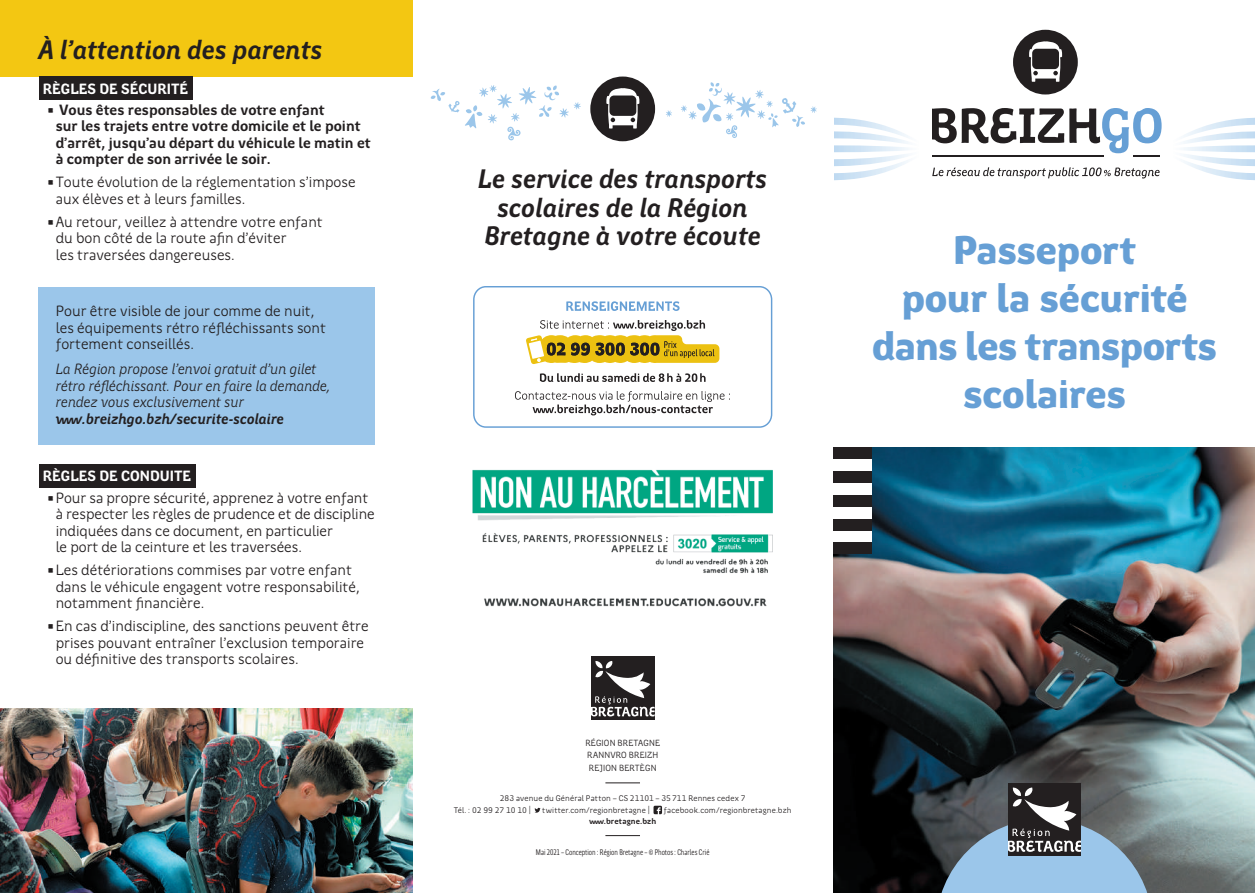
<style>
.page{position:relative;width:1255px;height:893px;background:#fff}
.page>*{position:absolute;margin:0;border:0;box-sizing:border-box;transform-origin:0 0}
.t1{font:900 40.5px/48px "Region Bretagne New";letter-spacing:-.015em;color:#669fd5;text-align:center}
.t2{font:italic 700 27px/28.5px "Region Bretagne New";color:#231f20;text-align:center}
.t3{font:15px/16.5px "Region Bretagne New";color:#231f20}
.t4{font:700 15px/16.5px "Region Bretagne New";color:#231f20}
.t5{font:italic 15px/16.5px "Region Bretagne New";color:#231f20}
.t6{font:italic 700 15px "Region Bretagne New";color:#231f20}
.t7{font:700 15px "Region Bretagne New";color:#fff}
.t8{font:9px/12.3px "Region Bretagne New";letter-spacing:.02em;color:#231f20}
.t9{font:8.25px/11.2px "Region Bretagne New";letter-spacing:.015em;color:#231f20}
.t10{font:8.25px "Region Bretagne Cond New";color:#231f20}
.t11{font:700 8.25px "Region Bretagne New";letter-spacing:.015em;color:#231f20}
.s1{font-weight:400;font-size:18px}
.s2{font-size:18px}
</style>
<div class="page">
<div style="left:0;top:0;width:412px;height:77px;background:#f3c712"></div>
<img style="left:833px;top:447px;width:421px;height:446px">
<svg style="left:932px;top:167px;width:227px;height:11px"></svg>
<svg style="left:932px;top:108px;width:229px;height:49px"></svg>
<svg style="left:834px;top:117px;width:74px;height:64px"></svg>
<svg style="left:1184px;top:118px;width:70px;height:62px"></svg>
<div style="left:833px;top:447px;width:39px;height:107px;background:#fff"></div>
<div style="left:833px;top:471px;width:39px;height:12px;background:#231f20"></div>
<div style="left:833px;top:447px;width:39px;height:12px;background:#231f20"></div>
<div style="left:833px;top:495px;width:39px;height:12px;background:#231f20"></div>
<div style="left:833px;top:519px;width:39px;height:12px;background:#231f20"></div>
<div style="left:833px;top:542px;width:39px;height:12px;background:#231f20"></div>
<div style="left:1008px;top:783px;width:72px;height:72px;background:#231f20"></div>
<svg style="left:935px;top:787px;width:217px;height:106px;background:#718290"></svg>
<div style="left:1012px;top:30px;width:65px;height:65px;background:#231f20;border-radius:50%"></div>
<svg style="left:1029px;top:41px;width:33px;height:41px"></svg>
<div style="left:590px;top:77px;width:65px;height:64px;background:#231f20;border-radius:50%"></div>
<svg style="left:606px;top:88px;width:33px;height:41px"></svg>
<div style="left:39px;top:77px;width:153px;height:23px;background:#231f20"></div>
<div style="left:39px;top:288px;width:336px;height:82px;background:#9bc6ea"></div>
<div style="left:39px;top:346px;width:336px;height:98px;background:#9bc6ea"></div>
<div style="left:39px;top:464px;width:156px;height:24px;background:#231f20"></div>
<img style="left:0;top:708px;width:412px;height:185px">
<svg style="left:430px;top:85px;width:151px;height:56px"></svg>
<svg style="left:666px;top:110px;width:6px;height:7px"></svg>
<svg style="left:681px;top:82px;width:135px;height:56px"></svg>
<hr style="left:605px;top:783px;width:35px;height:1px;background:#231f20">
<hr style="left:605px;top:835px;width:35px;height:1px;background:#231f20">
<svg style="left:534px;top:808px;width:6px;height:5px"></svg>
<svg style="left:653px;top:806px;width:9px;height:8px"></svg>
<div style="left:591px;top:656px;width:63px;height:64px;background:#231f20"></div>
<svg style="left:591px;top:661px;width:63px;height:55px"></svg>
<div style="left:473px;top:286px;width:299px;height:142px;border:1px solid #669fd5;border-radius:12px"></div>
<svg style="left:566px;top:301px;width:113px;height:10px"></svg>
<svg style="left:526px;top:320px;width:193px;height:44px"></svg>
<svg style="left:540px;top:373px;width:165px;height:9px"></svg>
<svg style="left:515px;top:391px;width:215px;height:24px"></svg>
<img style="left:473px;top:469px;width:299px;height:138px">
<h2 class="t2" style="left:39px;top:36px;width:285px">À l’attention des parents</h2>
<p class="t7" style="left:43px;top:80px;width:147px">RÈGLES DE SÉCURITÉ</p>
<p class="t4" style="left:56px;top:102px;width:316px;text-indent:-9px"><span class="s1">•</span> Vous êtes responsables de votre enfant<br>sur les trajets entre votre domicile et le point d’arrêt, jusqu’au départ du véhicule le matin et à compter de son arrivée le soir.</p>
<p class="t3" style="left:56px;top:174px;width:301px;text-indent:-9px"><span class="s2">•</span>Toute évolution de la réglementation s’impose aux élèves et à leurs familles.</p>
<p class="t3" style="left:56px;top:214px;width:268px;text-indent:-9px"><span class="s2">•</span>Au retour, veillez à attendre votre enfant du bon côté de la route afin d’éviter<br>les traversées dangereuses.</p>
<p class="t3" style="left:56px;top:303px;width:272px">Pour être visible de jour comme de nuit, les équipements rétro réfléchissants sont fortement conseillés.</p>
<p class="t5" style="left:56px;top:361px;width:276px">La Région propose l’envoi gratuit d’un gilet rétro réfléchissant. Pour en faire la demande, rendez vous exclusivement sur</p>
<p class="t6" style="left:56px;top:410px;width:230px">www.breizhgo.bzh/securite-scolaire</p>
<p class="t7" style="left:43px;top:468px;width:150px">RÈGLES DE CONDUITE</p>
<p class="t3" style="left:56px;top:490px;width:320px;text-indent:-9px"><span class="s2">•</span>Pour sa propre sécurité, apprenez à votre enfant à respecter les règles de prudence et de discipline indiquées dans ce document, en particulier<br>le port de la ceinture et les traversées.</p>
<p class="t3" style="left:56px;top:562px;width:305px;text-indent:-9px"><span class="s2">•</span>Les détériorations commises par votre enfant dans le véhicule engagent votre responsabilité, notamment financière.</p>
<p class="t3" style="left:56px;top:618px;width:314px;text-indent:-9px"><span class="s2">•</span>En cas d’indiscipline, des sanctions peuvent être prises pouvant entraîner l’exclusion temporaire ou définitive des transports scolaires.</p>
<h2 class="t2" style="left:478px;top:165px;width:291px">Le service des transports scolaires de la Région<br>Bretagne à votre écoute</h2>
<p class="t8" style="left:585px;top:737px;width:76px">RÉGION BRETAGNE<br>RANNVRO BREIZH<br>REJION BERTÈGN</p>
<p class="t9" style="left:454px;top:793px;width:293px;text-indent:46px">283 avenue du Général Patton – CS 21101 – 35711 Rennes cedex 7<br>Tél.: 02 99 27 10 10 |</p>
<p class="t9" style="left:542px;top:804px;width:109px">twitter.com/regionbretagne |</p>
<p class="t9" style="left:664px;top:804px;width:129px">facebook.com/regionbretagne.bzh</p>
<p class="t11" style="left:589px;top:816px;width:69px">www.bretagne.bzh</p>
<p class="t10" style="left:536px;top:847px;width:175px">Mai 2021 – Conception : Région Bretagne – © Photos: Charles Crié</p>
<h1 class="t1" style="left:872px;top:227px;width:346px">Passeport<br>pour la sécurité dans les transports scolaires</h1>
</div>
